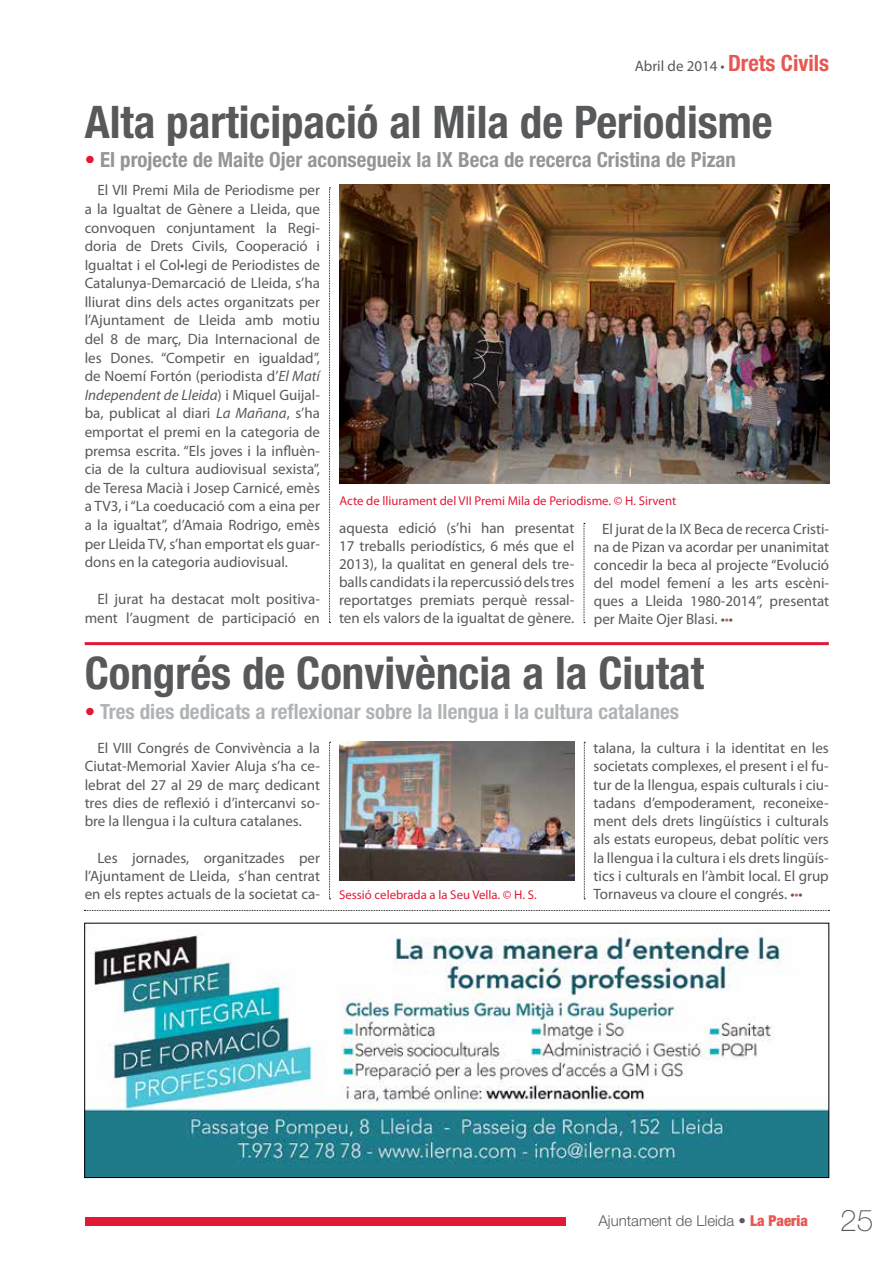
<style>
.page{position:relative;width:893px;height:1263px;background:#fff}
.page>*{position:absolute;margin:0;border:0;box-sizing:border-box;transform-origin:0 0}
.t1{font:700 condensed 45px "Helvetica Neue LT Std";color:#58595b}
.t2{font:700 condensed 21px "Helvetica Neue LT Std";color:#b1b4b6}
.t3{font:700 condensed 20.85px "Helvetica Neue LT Std";color:#939598}
.t4{font:15px/18.6px "Myriad Pro";color:#58595b;text-align:justify}
.t5{font:300 15px "Helvetica Neue LT Std";color:#58595b}
.t6{font:12.75px "Myriad Pro";color:#e31837}
.s1{font-family:"Helvetica Neue LT Std";font-weight:700;font-stretch:condensed;font-size:22.5px;color:#e85752}
.s2{font-style:italic}
.s3{font-size:21px;color:#e31837}
.s4{color:#e85752}
.s5{color:#e31837}
.s6{font-weight:500}
.s7{font-weight:900;font-stretch:condensed;color:#e85752}
.s8{font-weight:100;font-size:30px}
</style>
<div class="page">
<div style="left:85px;top:1217px;width:481px;height:9px;background:#e31837"></div>
<img style="left:86px;top:933px;width:741px;height:243px">
<div style="left:84px;top:923px;width:745px;height:255px;border:1px solid #000"></div>
<svg style="left:329px;top:742px;width:2px;height:157px"></svg>
<svg style="left:584px;top:742px;width:1px;height:157px"></svg>
<img style="left:339px;top:742px;width:235px;height:139px">
<svg style="left:84px;top:910px;width:745px;height:1px"></svg>
<hr style="left:85px;top:642px;width:744px;height:3px;background:#e31837">
<img style="left:339px;top:184px;width:490px;height:300px">
<svg style="left:584px;top:523px;width:1px;height:100px"></svg>
<svg style="left:329px;top:188px;width:2px;height:435px"></svg>
<p class="t4" style="left:635px;top:57px;width:196px">Abril de 2014 • <span class="s1">Drets Civils</span></p>
<h1 class="t1" style="left:85px;top:95px;width:690px">Alta participació al Mila de Periodisme</h1>
<p class="t4" style="left:85px;top:181px;width:237px;text-indent:13px">El VII Premi Mila de Periodisme per a la Igualtat de Gènere a Lleida, que convoquen conjuntament la Regi&shy;doria de Drets Civils, Cooperació i Igualtat i el Col•legi de Periodistes de Catalunya-Demarcació de Lleida, s’ha lliurat dins dels actes organitzats per l’Ajuntament de Lleida amb motiu del 8 de març, Dia Internacional de les Dones. “Competir en igualdad”, de Noemí Fortón (periodista d’<span class="s2">El Matí Independent de Lleida</span>) i Miquel Guijal&shy;ba, publicat al diari <span class="s2">La Mañana</span>, s’ha emportat el premi en la categoria de premsa escrita. “Els joves i la influèn&shy;cia de la cultura audiovisual sexista”, de Teresa Macià i Josep Carnicé, emès a TV3, i “La coeducació com a eina per a la igualtat”, d’Amaia Rodrigo, emès per Lleida TV, s’han emportat els guar&shy;dons en la categoria audiovisual.</p>
<p class="t4" style="left:85px;top:590px;width:237px;text-align:right">El jurat ha destacat molt positiva&shy;ment l’augment de participació en</p>
<h3 class="t3" style="left:85px;top:147px;width:653px"><span class="s3">•</span> El projecte de Maite Ojer aconsegueix la IX Beca de recerca Cristina de Pizan</h3>
<p class="t6" style="left:339px;top:493px;width:338px">Acte de lliurament del VII Premi Mila de Periodisme. © H. Sirvent</p>
<p class="t4" style="left:339px;top:519px;width:237px;line-height:18px">aquesta edició (s’hi han presentat 17 treballs periodístics, 6 més que el 2013), la qualitat en general dels tre&shy;balls candidats i la repercussió dels tres reportatges premiats perquè ressal&shy;ten els valors de la igualtat de gènere.</p>
<p class="t4" style="left:594px;top:520px;width:237px;line-height:18px;text-indent:8px">El jurat de la IX Beca de recerca Cristi&shy;na de Pizan va acordar per unanimitat concedir la beca al projecte “Evolució del model femení a les arts escèni&shy;ques a Lleida 1980-2014”, presentat per Maite Ojer Blasi. •<span class="s4">•</span>•</p>
<h1 class="t1" style="left:85px;top:646px;width:621px">Congrés de Convivència a la Ciutat</h1>
<h2 class="t2" style="left:85px;top:698px;width:596px"><span class="s5">•</span> Tres dies dedicats a reflexionar sobre la llengua i la cultura catalanes</h2>
<p class="t4" style="left:85px;top:739px;width:237px;text-indent:13px">El VIII Congrés de Convivència a la Ciutat-Memorial Xavier Aluja s’ha ce&shy;lebrat del 27 al 29 de març dedicant tres dies de reflexió i d’intercanvi so&shy;bre la llengua i la cultura catalanes.</p>
<p class="t4" style="left:85px;top:848px;width:237px;text-indent:13px">Les jornades, organitzades per l’Ajuntament de Lleida, s’han centrat en els reptes actuals de la societat ca-</p>
<p class="t6" style="left:339px;top:887px;width:199px">Sessió celebrada a la Seu Vella. © H. S.</p>
<p class="t4" style="left:593px;top:739px;width:237px">talana, la cultura i la identitat en les societats complexes, el present i el fu&shy;tur de la llengua, espais culturals i ciu&shy;tadans d’empoderament, reconeixe&shy;ment dels drets lingüístics i culturals als estats europeus, debat polític vers la llengua i la cultura i els drets lingüís&shy;tics i culturals en l’àmbit local. El grup Tornaveus va cloure el congrés. •<span class="s4">•</span>•</p>
<p class="t5" style="left:598px;top:1211px;width:277px">Ajuntament de Lleida <span class="s6">•</span> <span class="s7">La Paeria</span> <span class="s8">25</span></p>
</div>
